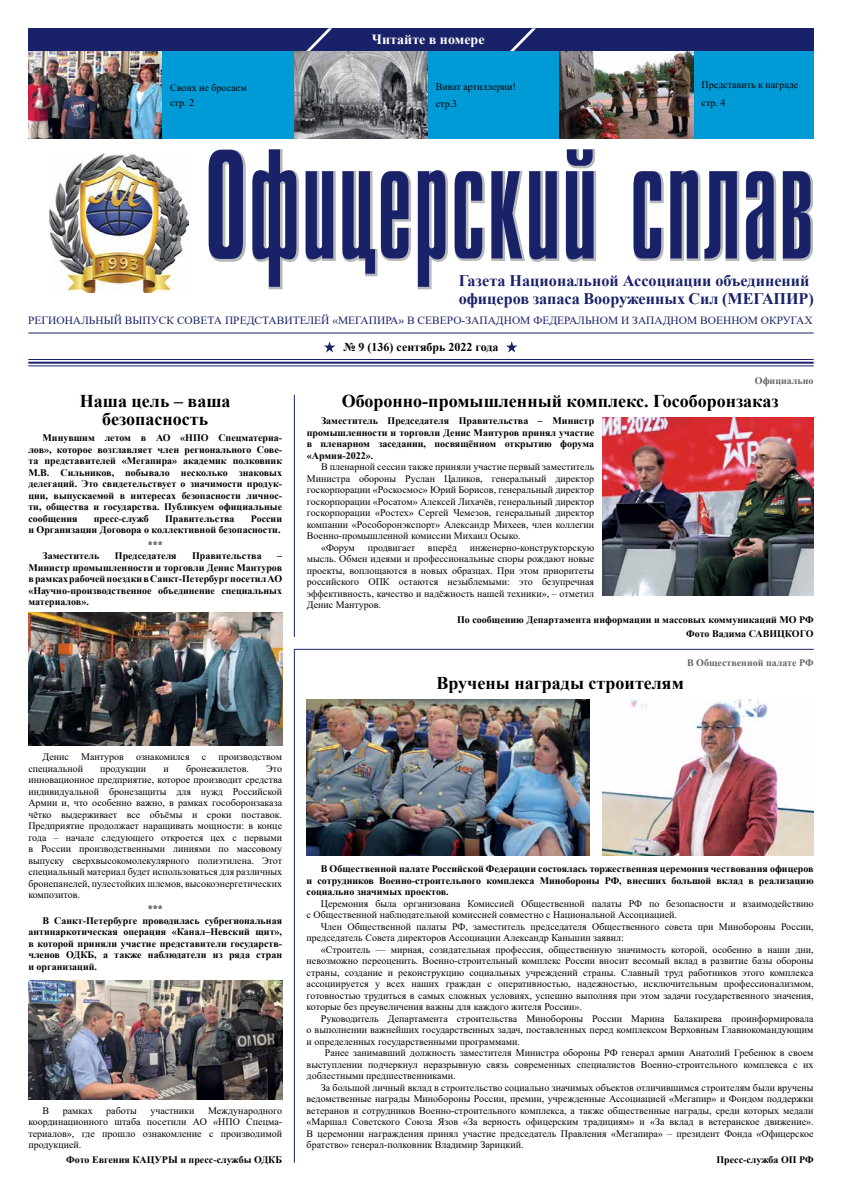
<style>
.page{position:relative;width:842px;height:1191px;background:#fff}
.page>*{position:absolute;margin:0;border:0;box-sizing:border-box;transform-origin:0 0}
.t1{font:700 18px/18px "Times New Roman";color:#000;text-align:center}
.t2{font:700 16.2px/18px "Times New Roman";color:#192269}
.t3{font:700 14px "Times New Roman";color:#fff}
.t4{font:700 12px "Times New Roman";color:#000}
.t5{font:11px "Times New Roman";color:#192269;scale:1.04 1}
.t6{font:10px/11.5px "Times New Roman";color:#000;text-align:justify}
.t7{font:700 10px/11.5px "Times New Roman";color:#000;text-align:justify}
.t8{font:700 10px "Times New Roman";color:#646567}
</style>
<div class="page">
<hr style="left:28px;top:365px;width:786px;height:1px;background:#192269">
<hr style="left:28px;top:362px;width:786px;height:2px;background:#192269">
<hr style="left:28px;top:359px;width:786px;height:1px;background:#192269">
<hr style="left:28px;top:332px;width:786px;height:1px;background:#192269">
<svg style="left:324px;top:341px;width:11px;height:11px"></svg>
<svg style="left:506px;top:341px;width:11px;height:11px"></svg>
<svg style="left:252px;top:149px;width:558px;height:138px"></svg>
<svg style="left:208px;top:149px;width:38px;height:113px;background:#505789"></svg>
<img style="left:50px;top:154px;width:139px;height:138px">
<div style="left:28px;top:28px;width:786px;height:111px;background:#009bd6"></div>
<div style="left:28px;top:28px;width:786px;height:23px;background:#192269"></div>
<svg style="left:306px;top:28px;width:26px;height:23px"></svg>
<svg style="left:510px;top:28px;width:26px;height:23px"></svg>
<img style="left:28px;top:51px;width:134px;height:88px">
<img style="left:294px;top:51px;width:133px;height:88px">
<img style="left:560px;top:51px;width:133px;height:88px">
<hr style="left:294px;top:395px;width:1px;height:242px;background:#192269">
<img style="left:603px;top:417px;width:211px;height:178px">
<img style="left:28px;top:612px;width:254px;height:134px">
<hr style="left:294px;top:649px;width:520px;height:1px;background:#192269">
<img style="left:603px;top:700px;width:211px;height:156px">
<img style="left:28px;top:980px;width:254px;height:119px">
<img style="left:307px;top:700px;width:283px;height:156px">
<hr style="left:294px;top:650px;width:1px;height:512px;background:#192269">
<h3 class="t3" style="left:372px;top:29px;width:114px">Читайте в номере</h3>
<p class="t6" style="left:170px;top:80px;width:78px;line-height:14.3px">Своих не бросаем стр. 2</p>
<p class="t6" style="left:436px;top:77px;width:82px;line-height:17.7px">Виват артиллерии! стр.3</p>
<p class="t6" style="left:702px;top:76px;width:98px;line-height:17.7px">Представить к награде стр. 4</p>
<h2 class="t2" style="left:459px;top:271px;width:357px">Газета Национальной Ассоциации объединений офицеров запаса Вооруженных Cил (МЕГАПИР)</h2>
<p class="t4" style="left:344px;top:338px;width:156px">№ 9 (136) сентябрь 2022 года</p>
<p class="t5" style="left:28px;top:313px;width:756px">РЕГИОНАЛЬНЫЙ ВЫПУСК СОВЕТА ПРЕДСТАВИТЕЛЕЙ «МЕГАПИРА» В СЕВЕРО-ЗАПАДНОМ ФЕДЕРАЛЬНОМ И ЗАПАДНОМ ВОЕННОМ ОКРУГАХ</p>
<h1 class="t1" style="left:80px;top:391px;width:152px">Наша цель – ваша безопасность</h1>
<p class="t7" style="left:28px;top:432px;width:255px;text-indent:14px">Минувшим летом в АО «НПО Спецматериа&shy;лов», которое возглавляет член регионального Сове&shy;та представителей «Мегапира» академик полковник М.В. Сильников, побывало несколько знаковых делегаций. Это свидетельствует о значимости продук&shy;ции, выпускаемой в интересах безопасности личнос&shy;ти, общества и государства. Публикуем официальные сообщения</p>
<p class="t7" style="left:94px;top:512px;width:57px">пресс-служб</p>
<p class="t7" style="left:165px;top:512px;width:71px">Правительства</p>
<p class="t7" style="left:28px;top:512px;width:255px;text-align:right">России<br>и Организации Договора о коллективной безопасности.</p>
<p class="t7" style="left:148px;top:538px;width:16px">***</p>
<p class="t7" style="left:43px;top:549px;width:59px">Заместитель</p>
<p class="t7" style="left:115px;top:549px;width:63px">Председателя</p>
<p class="t7" style="left:192px;top:549px;width:71px">Правительства</p>
<p class="t7" style="left:28px;top:549px;width:255px;text-indent:249px">– Министр промышленности и торговли Денис Мантуров в рамках рабочей поездки в Санкт-Петербург посетил АО «Научно-производственное объединение специальных материалов».</p>
<p class="t6" style="left:28px;top:750px;width:255px;text-indent:14px">Денис Мантуров ознакомился с производством специальной</p>
<p class="t6" style="left:100px;top:762px;width:48px">продукции</p>
<p class="t6" style="left:163px;top:762px;width:7px">и</p>
<p class="t6" style="left:186px;top:762px;width:65px">бронежилетов.</p>
<p class="t6" style="left:28px;top:762px;width:255px;text-indent:238px">Это инновационное предприятие, которое производит средства индивидуальной бронезащиты для нужд Российской Армии и, что особенно важно, в рамках гособоронзаказа чётко выдерживает все объёмы и сроки поставок.<br>Предприятие продолжает наращивать мощности: в конце года – начале следующего откроется цех с первыми в России производственными линиями по массовому выпуску сверхвысокомолекулярного полиэтилена. Этот специальный материал будет использоваться для различных бронепанелей, пулестойких шлемов, высокоэнергетических композитов.</p>
<p class="t7" style="left:148px;top:903px;width:16px">***</p>
<p class="t7" style="left:43px;top:914px;width:241px">В Санкт-Петербурге проводилась субрегиональная</p>
<p class="t7" style="left:28px;top:926px;width:255px">антинаркотическая операция «Канал–Невский щит»,</p>
<p class="t7" style="left:28px;top:937px;width:255px">в которой приняли участие представители государств-</p>
<p class="t7" style="left:28px;top:949px;width:255px">членов ОДКБ, а также наблюдатели из ряда стран</p>
<p class="t7" style="left:28px;top:960px;width:70px">и организаций.</p>
<p class="t6" style="left:43px;top:1104px;width:8px">В</p>
<p class="t6" style="left:63px;top:1104px;width:31px">рамках</p>
<p class="t6" style="left:106px;top:1104px;width:32px">работы</p>
<p class="t6" style="left:150px;top:1104px;width:46px">участники</p>
<p class="t6" style="left:28px;top:1104px;width:255px;text-indent:180px">Международного координационного штаба посетили АО «НПО Спецма&shy;териалов», где прошло ознакомление с производимой продукцией.</p>
<p class="t7" style="left:66px;top:1153px;width:217px">Фото Евгения КАЦУРЫ и пресс-службы ОДКБ</p>
<p class="t8" style="left:755px;top:373px;width:60px">Официально</p>
<h1 class="t1" style="left:342px;top:391px;width:438px">Оборонно-промышленный комплекс. Гособоронзаказ</h1>
<p class="t7" style="left:307px;top:415px;width:289px;text-indent:14px">Заместитель Председателя Правительства – Министр промышленности и торговли Денис Мантуров принял участие в пленарном заседании, посвящённом открытию форума «Армия-2022».</p>
<p class="t6" style="left:321px;top:461px;width:275px">В пленарной сессии также приняли участие первый заместитель</p>
<p class="t6" style="left:307px;top:472px;width:289px">Министра обороны Руслан Цаликов, генеральный директор</p>
<p class="t6" style="left:307px;top:484px;width:289px">госкорпорации «Роскосмос» Юрий Борисов, генеральный директор</p>
<p class="t6" style="left:307px;top:495px;width:289px">госкорпорации «Росатом» Алексей Лихачёв, генеральный директор</p>
<p class="t6" style="left:307px;top:507px;width:289px">госкорпорации «Ростех» Сергей Чемезов, генеральный директор</p>
<p class="t6" style="left:307px;top:518px;width:289px">компании «Рособоронэкспорт» Александр Михеев, член коллегии</p>
<p class="t6" style="left:307px;top:530px;width:215px">Военно-промышленной комиссии Михаил Осыко.</p>
<p class="t6" style="left:321px;top:541px;width:35px">«Форум</p>
<p class="t6" style="left:368px;top:541px;width:49px">продвигает</p>
<p class="t6" style="left:428px;top:541px;width:31px">вперёд</p>
<p class="t6" style="left:307px;top:541px;width:289px;text-indent:163px">инженерно-конструкторскую мысль. Обмен идеями и профессиональные споры рождают новые проекты, воплощаются в новых образцах. При этом приоритеты российского ОПК остаются незыблемыми: это безупречная эффективность, качество и надёжность нашей техники», – отметил Денис Мантуров.</p>
<p class="t7" style="left:457px;top:612px;width:358px;line-height:14.3px;text-align:right">По сообщению Департамента информации и массовых коммуникаций МО РФ<br>Фото Вадима САВИЦКОГО</p>
<p class="t8" style="left:687px;top:656px;width:128px">В Общественной палате РФ</p>
<h1 class="t1" style="left:436px;top:674px;width:249px">Вручены награды строителям</h1>
<p class="t7" style="left:307px;top:862px;width:508px;text-indent:14px">В Общественной палате Российской Федерации состоялась торжественная церемония чествования офицеров и сотрудников Военно-строительного комплекса Минобороны РФ, внесших большой вклад в реализацию социально значимых проектов.</p>
<p class="t6" style="left:307px;top:897px;width:508px;text-indent:14px">Церемония была организована Комиссией Общественной палаты РФ по безопасности и взаимодействию с Общественной наблюдательной комиссией совместно с Национальной Ассоциацией.</p>
<p class="t6" style="left:307px;top:920px;width:508px;text-indent:14px">Член Общественной палаты РФ, заместитель председателя Общественного совета при Минобороны России, председатель Совета директоров Ассоциации Александр Каньшин заявил:</p>
<p class="t6" style="left:307px;top:943px;width:508px;text-indent:14px">«Строитель — мирная, созидательная профессия, общественную значимость которой, особенно в наши дни, невозможно переоценить. Военно-строительный комплекс России вносит весомый вклад в развитие базы обороны страны, создание и реконструкцию социальных учреждений страны. Славный труд работников этого комплекса ассоциируется у всех наших граждан с оперативностью, надежностью, исключительным профессионализмом, готовностью трудиться в самых сложных условиях, успешно выполняя при этом задачи государственного значения, которые без преувеличения важны для каждого жителя России».</p>
<p class="t6" style="left:307px;top:1012px;width:508px;text-indent:14px">Руководитель Департамента строительства Минобороны России Марина Балакирева проинформировала о выполнении важнейших государственных задач, поставленных перед комплексом Верховным Главнокомандующим и определенных государственными программами.</p>
<p class="t6" style="left:307px;top:1046px;width:508px;text-indent:18px">Ранее занимавший должность заместителя Министра обороны РФ генерал армии Анатолий Гребенюк в своем выступлении подчеркнул неразрывную связь современных специалистов Военно-строительного комплекса с их доблестными предшественниками.</p>
<p class="t6" style="left:307px;top:1081px;width:508px;text-indent:14px">За большой личный вклад в строительство социально значимых объектов отличившимся строителям были вручены ведомственные награды Минобороны России, премии, учрежденные Ассоциацией «Мегапир» и Фондом поддержки ветеранов и сотрудников Военно-строительного комплекса, а также общественные награды, среди которых медали «Маршал Советского Союза Язов «За верность офицерским традициям» и «За вклад в ветеранское движение».<br>В церемонии награждения принял участие председатель Правления «Мегапира» – президент Фонда «Офицерское братство» генерал-полковник Владимир Зарицкий.</p>
<p class="t7" style="left:716px;top:1153px;width:99px">Пресс-служба ОП РФ</p>
</div>
